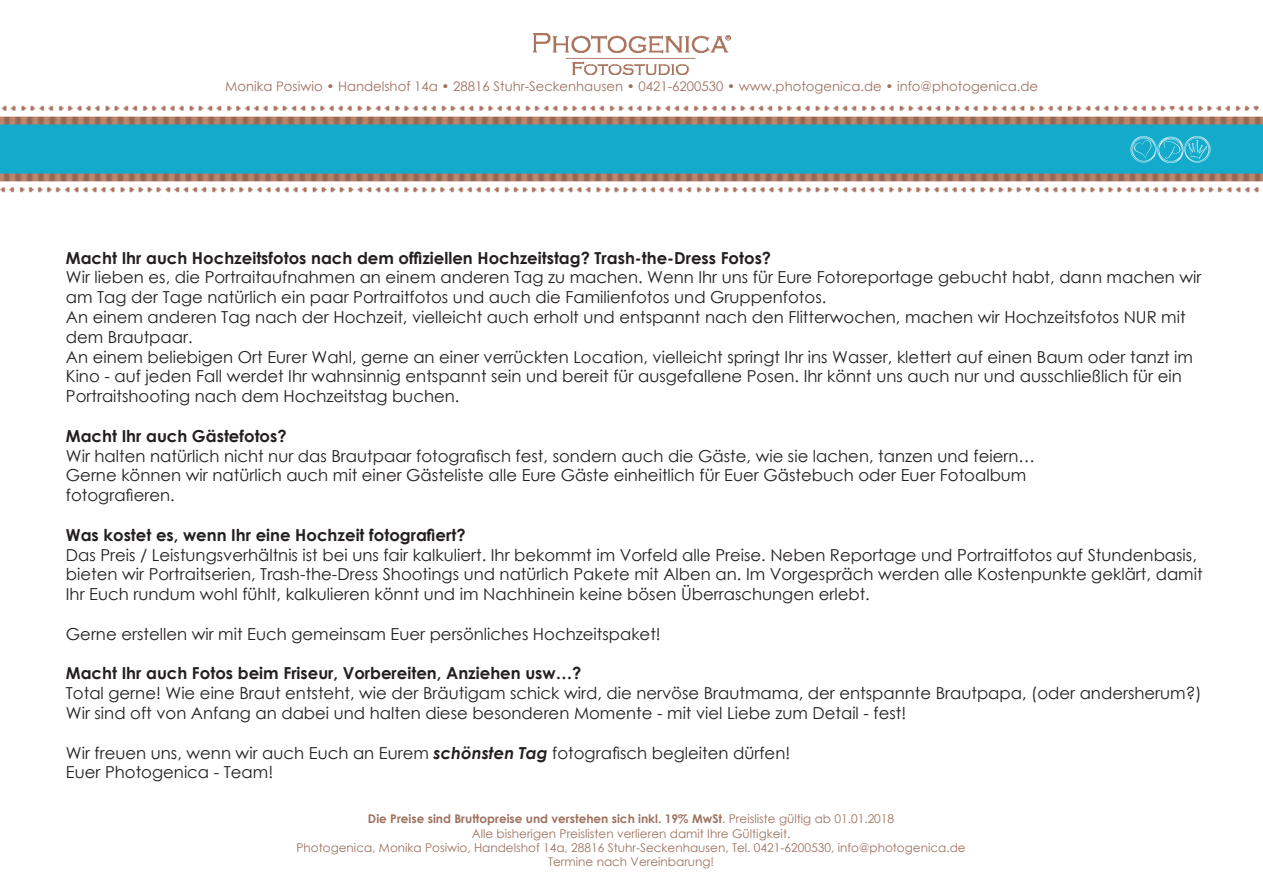
<style>
.page{position:relative;width:1263px;height:893px;background:#fff}
.page>*{position:absolute;margin:0;border:0;box-sizing:border-box;transform-origin:0 0}
.t1{font:16.5px/19.8px "Century Gothic";color:#231f20}
.t2{font:700 16.5px "Century Gothic";color:#231f20}
.t3{font:13.2px "Century Gothic";color:#9e725f}
.t4{font:12px/14.4px "Century Gothic";color:#9e725f;text-align:center}
.s1{font-weight:700;font-style:italic}
.s2{font-weight:700}
</style>
<div class="page">
<img style="left:533px;top:34px;width:197px;height:41px">
<img style="left:0;top:105px;width:1263px;height:88px">
<img style="left:1129px;top:134px;width:83px;height:28px">
<p class="t3" style="left:225px;top:77px;width:814px">Monika Posiwio • Handelshof 14a • 28816 Stuhr-Seckenhausen • 0421-6200530 • www.photogenica.de • info@photogenica.de</p>
<p class="t2" style="left:66px;top:245px;width:707px">Macht Ihr auch Hochzeitsfotos nach dem offiziellen Hochzeitstag? Trash-the-Dress Fotos?</p>
<p class="t1" style="left:66px;top:267px;width:1137px">Wir lieben es, die Portraitaufnahmen an einem anderen Tag zu machen. Wenn Ihr uns für Eure Fotoreportage gebucht habt, dann machen wir am Tag der Tage natürlich ein paar Portraitfotos und auch die Familienfotos und Gruppenfotos.<br>An einem anderen Tag nach der Hochzeit, vielleicht auch erholt und entspannt nach den Flitterwochen, machen wir Hochzeitsfotos NUR mit dem Brautpaar.<br>An einem beliebigen Ort Eurer Wahl, gerne an einer verrückten Location, vielleicht springt Ihr ins Wasser, klettert auf einen Baum oder tanzt im Kino - auf jeden Fall werdet Ihr wahnsinnig entspannt sein und bereit für ausgefallene Posen. Ihr könnt uns auch nur und ausschließlich für ein Portraitshooting nach dem Hochzeitstag buchen.</p>
<p class="t2" style="left:66px;top:423px;width:222px">Macht Ihr auch Gästefotos?</p>
<p class="t1" style="left:66px;top:445px;width:970px">Wir halten natürlich nicht nur das Brautpaar fotografisch fest, sondern auch die Gäste, wie sie lachen, tanzen und feiern…<br>Gerne können wir natürlich auch mit einer Gästeliste alle Eure Gäste einheitlich für Euer Gästebuch oder Euer Fotoalbum fotografieren.</p>
<p class="t2" style="left:66px;top:522px;width:401px">Was kostet es, wenn Ihr eine Hochzeit fotografiert?</p>
<p class="t1" style="left:66px;top:544px;width:1138px">Das Preis / Leistungsverhältnis ist bei uns fair kalkuliert. Ihr bekommt im Vorfeld alle Preise. Neben Reportage und Portraitfotos auf Stundenbasis, bieten wir Portraitserien, Trash-the-Dress Shootings und natürlich Pakete mit Alben an. Im Vorgespräch werden alle Kostenpunkte geklärt, damit<br>Ihr Euch rundum wohl fühlt, kalkulieren könnt und im Nachhinein keine bösen Überraschungen erlebt.</p>
<p class="t1" style="left:66px;top:624px;width:596px">Gerne erstellen wir mit Euch gemeinsam Euer persönliches Hochzeitspaket!</p>
<p class="t2" style="left:66px;top:661px;width:517px">Macht Ihr auch Fotos beim Friseur, Vorbereiten, Anziehen usw…?</p>
<p class="t1" style="left:66px;top:683px;width:1137px">Total gerne! Wie eine Braut entsteht, wie der Bräutigam schick wird, die nervöse Brautmama, der entspannte Brautpapa, (oder andersherum?)<br>Wir sind oft von Anfang an dabei und halten diese besonderen Momente - mit viel Liebe zum Detail - fest!</p>
<p class="t1" style="left:66px;top:742px;width:726px">Wir freuen uns, wenn wir auch Euch an Eurem <span class="s1">schönsten Tag</span> fotografisch begleiten dürfen!<br>Euer Photogenica - Team!</p>
<p class="t4" style="left:297px;top:811px;width:671px"><span class="s2">Die Preise sind Bruttopreise und verstehen sich inkl. 19% MwSt</span>. Preisliste gültig ab 01.01.2018<br>Alle bisherigen Preislisten verlieren damit Ihre Gültigkeit.<br>Photogenica, Monika Posiwio, Handelshof 14a, 28816 Stuhr-Seckenhausen, Tel. 0421-6200530, info@photogenica.de Termine nach Vereinbarung!</p>
</div>
